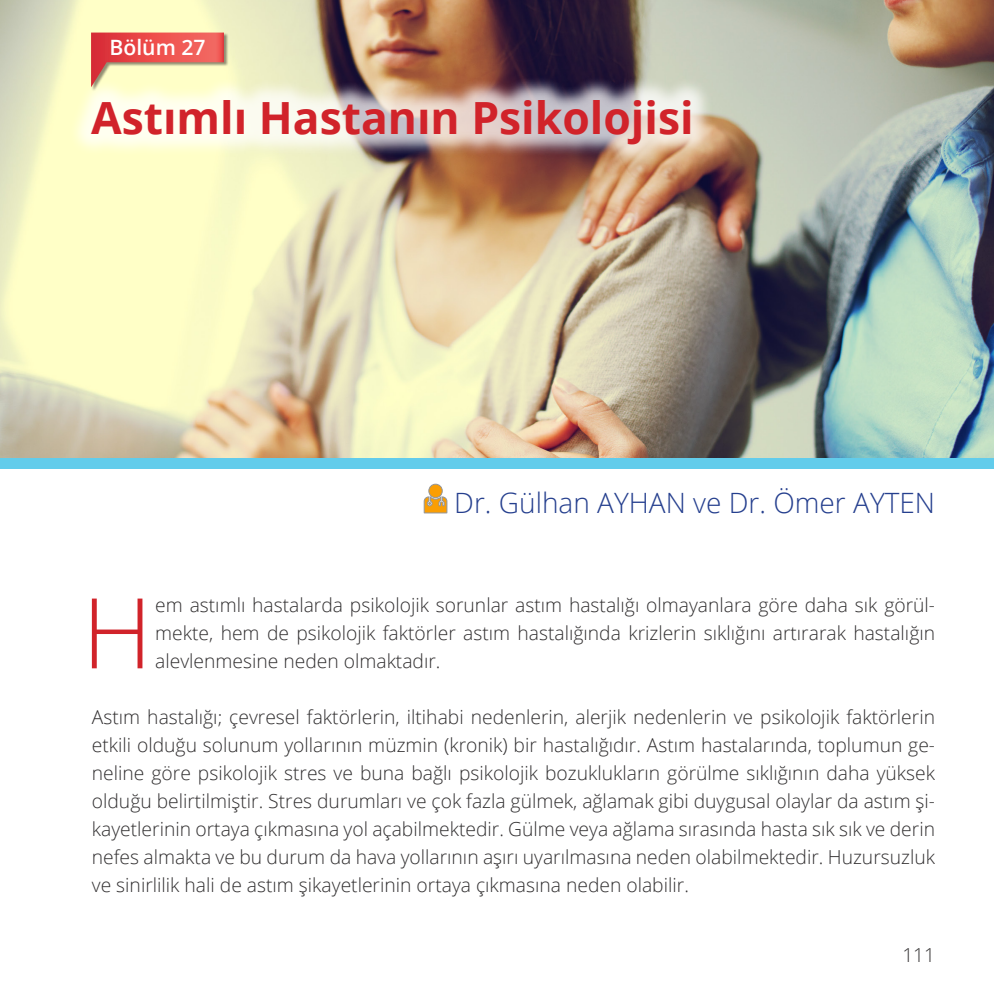
<style>
.page{position:relative;width:994px;height:991px;background:#fff}
.page>*{position:absolute;margin:0;border:0;box-sizing:border-box;transform-origin:0 0}
.t1{font:300 97.65px "Open Sans";color:#d1232a}
.t2{font:700 44.45px "Open Sans";color:#d1232a}
.t3{font:300 28px "Open Sans";color:#253f8e}
.t4{font:600 21.18px "Open Sans";color:#fff}
.t5{font:300 19.25px/28px "Open Sans";color:#312f30;text-align:justify}
</style>
<div class="page">
<div style="left:0;top:457px;width:993px;height:12px;background:#62cceb"></div>
<img style="left:0;top:0;width:993px;height:457px">
<svg style="left:424px;top:484px;width:23px;height:29px"></svg>
<div style="left:68px;top:77px;width:646px;height:90px;background:#fff;opacity:.75"></div>
<div style="left:91px;top:33px;width:137px;height:59px;background:#231f20;opacity:.5"></div>
<svg style="left:91px;top:33px;width:133px;height:54px;background:#ec927c"></svg>
<p class="t4" style="left:109px;top:33px;width:97px">Bölüm 27</p>
<h2 class="t2" style="left:91px;top:86px;width:604px">Astımlı Hastanın Psikolojisi</h2>
<h3 class="t3" style="left:454px;top:484px;width:482px">Dr. Gülhan AYHAN ve Dr. Ömer AYTEN</h3>
<h1 class="t1" style="left:82px;top:566px;width:72px">H</h1>
<p class="t5" style="left:155px;top:591px;width:781px">em astımlı hastalarda psikolojik sorunlar astım hastalığı olmayanlara göre daha sık görül&shy;mekte, hem de psikolojik faktörler astım hastalığında krizlerin sıklığını artırarak hastalığın alevlenmesine neden olmaktadır.</p>
<p class="t5" style="left:92px;top:703px;width:844px">Astım hastalığı; çevresel faktörlerin, iltihabi nedenlerin, alerjik nedenlerin ve psikolojik faktörlerin etkili olduğu solunum yollarının müzmin (kronik) bir hastalığıdır. Astım hastalarında, toplumun ge&shy;neline göre psikolojik stres ve buna bağlı psikolojik bozuklukların görülme sıklığının daha yüksek olduğu belirtilmiştir. Stres durumları ve çok fazla gülmek, ağlamak gibi duygusal olaylar da astım şi&shy;kayetlerinin ortaya çıkmasına yol açabilmektedir. Gülme veya ağlama sırasında hasta sık sık ve derin nefes almakta ve bu durum da hava yollarının aşırı uyarılmasına neden olabilmektedir. Huzursuzluk ve sinirlilik hali de astım şikayetlerinin ortaya çıkmasına neden olabilir.</p>
<p class="t5" style="left:902px;top:941px;width:34px">111</p>
</div>
